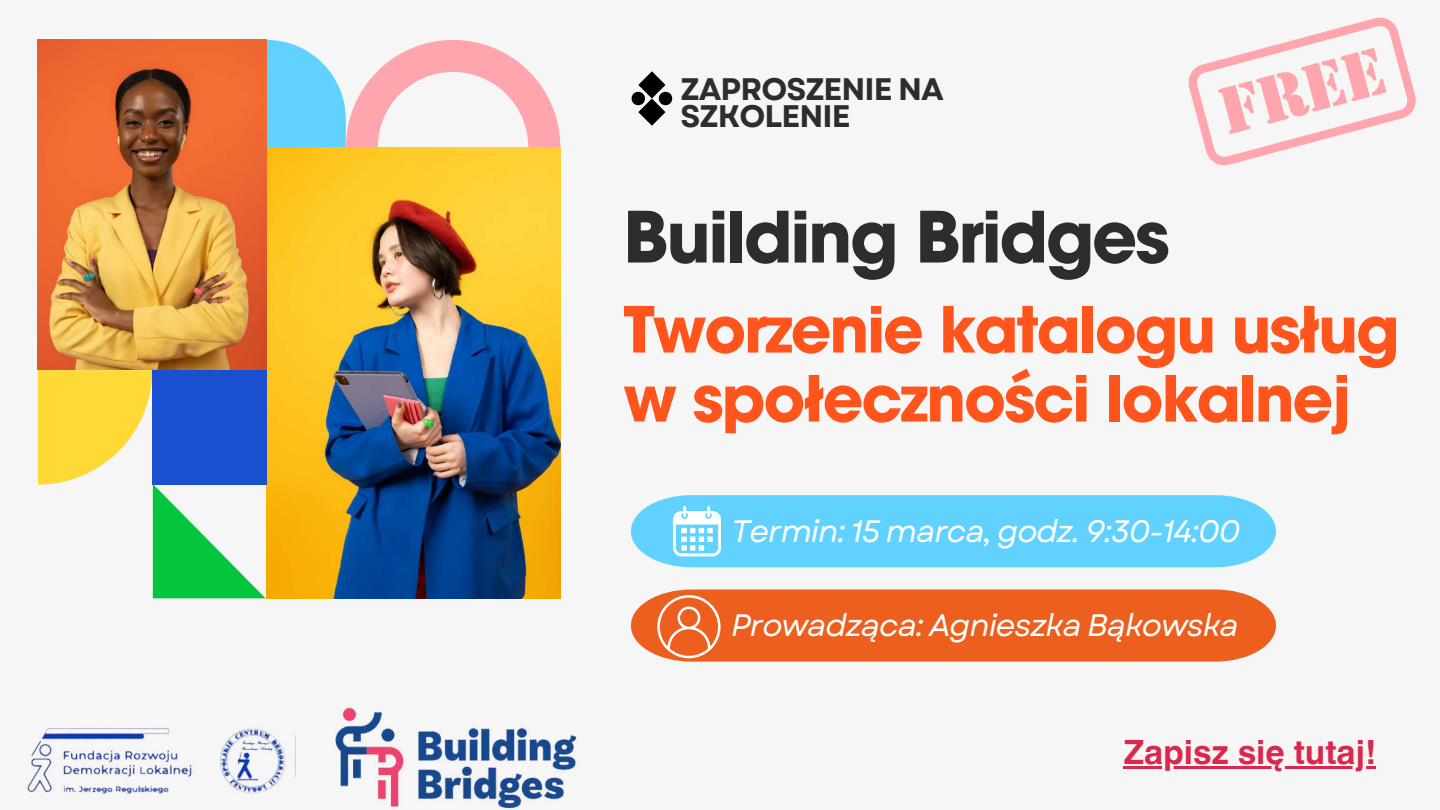
<style>
.page{position:relative;width:1440px;height:810px;background:#f6f6f6}
.page>*{position:absolute;margin:0;border:0;box-sizing:border-box;transform-origin:0 0}
.t1{font:700 70px "ITC Avant Garde Pro";letter-spacing:-.035em;color:#2d2d2d}
.t2{font:700 63px/69px "ITC Avant Garde Pro";letter-spacing:-.035em;color:#ff551c}
.t3{font:700 33.4px "Helvetica World";color:#db274c}
.t4{font:700 31.1px/27.1px "Garet";letter-spacing:-.03em;color:#2d2d2d}
.t5{font:italic 31px "Garet";letter-spacing:-.035em;color:#feffff}
</style>
<div class="page">
<svg style="left:631px;top:71px;width:42px;height:55px"></svg>
<img style="left:266px;top:147px;width:294px;height:452px">
<img style="left:38px;top:40px;width:229px;height:330px">
<svg style="left:266px;top:40px;width:294px;height:107px"></svg>
<svg style="left:38px;top:370px;width:228px;height:228px"></svg>
<img style="left:27px;top:728px;width:258px;height:66px">
<img style="left:335px;top:707px;width:242px;height:102px">
<svg style="left:1188px;top:18px;width:228px;height:147px"></svg>
<svg style="left:631px;top:590px;width:645px;height:72px;background:#ed682b"></svg>
<svg style="left:631px;top:495px;width:645px;height:72px;background:#6bd4fe"></svg>
<hr style="left:1124px;top:766px;width:252px;height:3px;background:#db274c">
<p class="t4" style="left:681px;top:76px;width:265px">ZAPROSZENIE NA<br>SZKOLENIE</p>
<h1 class="t1" style="left:623px;top:211px;width:548px">Building Bridges</h1>
<h2 class="t2" style="left:623px;top:303px;width:778px">Tworzenie katalogu usług w społeczności lokalnej</h2>
<p class="t5" style="left:731px;top:509px;width:511px">Termin: 15 marca, godz. 9:30-14:00</p>
<p class="t5" style="left:731px;top:603px;width:509px">Prowadząca: Agnieszka Bąkowska</p>
<p class="t3" style="left:1124px;top:725px;width:254px">Zapisz się tutaj!</p>
</div>
